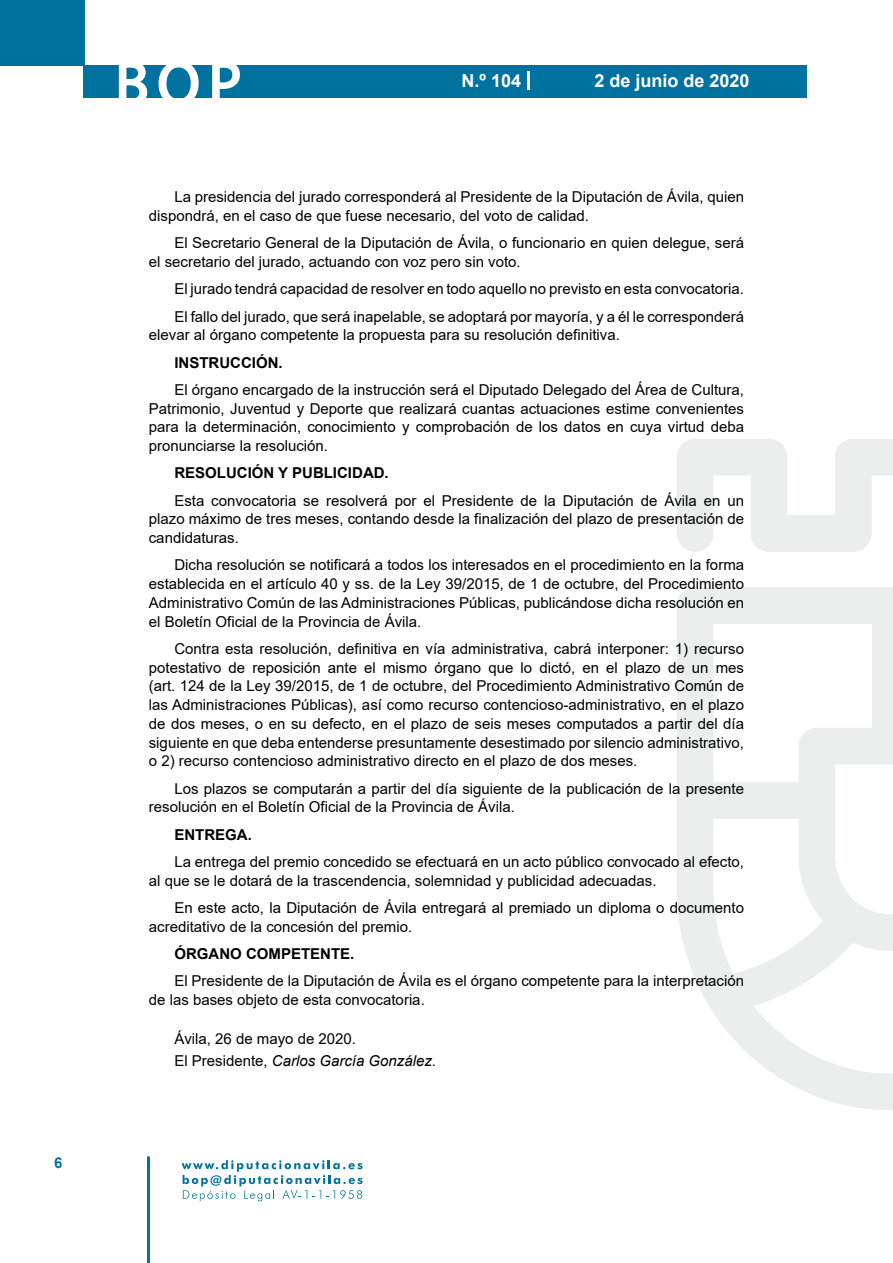
<style>
.page{position:relative;width:893px;height:1263px;background:#fff}
.page>*{position:absolute;margin:0;border:0;box-sizing:border-box;transform-origin:0 0}
.t1{font:500 61.5px "Avant Garde";color:#fff}
.t2{font:700 18px "Arial";color:#fff}
.t3{font:15px/18.8px "Arial";color:#000}
.t4{font:700 15px "Arial";color:#000}
.t5{font:700 15px "Arial";color:#04739f}
.s1{font-style:italic}
</style>
<div class="page">
<div style="left:0;top:0;width:85px;height:65px;background:#00729f"></div>
<div style="left:84px;top:65px;width:723px;height:33px;background:#00729f"></div>
<svg style="left:118px;top:65px;width:30px;height:33px"></svg>
<svg style="left:158px;top:65px;width:41px;height:33px"></svg>
<svg style="left:212px;top:65px;width:28px;height:33px"></svg>
<svg style="left:182px;top:1160px;width:181px;height:41px"></svg>
<hr style="left:147px;top:1156px;width:3px;height:107px;background:#04739f">
<svg style="left:528px;top:71px;width:2px;height:19px"></svg>
<svg style="left:677px;top:439px;width:216px;height:671px"></svg>
<p class="t5" style="left:54px;top:1152px;width:10px">6</p>
<h1 class="t1" style="left:115px;top:46px;width:128px">BOP</h1>
<p class="t2" style="left:462px;top:68px;width:61px">N.º 104</p>
<p class="t2" style="left:594px;top:68px;width:157px">2 de junio de 2020</p>
<p class="t3" style="left:149px;top:188px;width:597px;text-indent:26px">La presidencia del jurado corresponderá al Presidente de la Diputación de Ávila, quien dispondrá, en el caso de que fuese necesario, del voto de calidad.</p>
<p class="t3" style="left:149px;top:234px;width:597px;text-indent:26px">El Secretario General de la Diputación de Ávila, o funcionario en quien delegue, será el secretario del jurado, actuando con voz pero sin voto.</p>
<p class="t3" style="left:174px;top:275px;width:571px;line-height:27.3px">El jurado tendrá capacidad de resolver en todo aquello no previsto en esta convocatoria.<br>El fallo del jurado, que será inapelable, se adoptará por mayoría, y a él le corresponderá</p>
<p class="t3" style="left:149px;top:326px;width:473px">elevar al órgano competente la propuesta para su resolución definitiva.</p>
<p class="t4" style="left:174px;top:352px;width:110px">INSTRUCCIÓN.</p>
<p class="t3" style="left:149px;top:380px;width:597px;text-align:justify;text-indent:26px">El órgano encargado de la instrucción será el Diputado Delegado del Área de Cultura, Patrimonio, Juventud y Deporte que realizará cuantas actuaciones estime convenientes para la determinación, conocimiento y comprobación de los datos en cuya virtud deba pronunciarse la resolución.</p>
<p class="t4" style="left:174px;top:462px;width:216px">RESOLUCIÓN Y PUBLICIDAD.</p>
<p class="t3" style="left:149px;top:491px;width:597px;text-align:justify;text-indent:26px">Esta convocatoria se resolverá por el Presidente de la Diputación de Ávila en un plazo máximo de tres meses, contando desde la finalización del plazo de presentación de candidaturas.</p>
<p class="t3" style="left:149px;top:556px;width:597px;text-align:justify;text-indent:26px">Dicha resolución se notificará a todos los interesados en el procedimiento en la forma establecida en el artículo 40 y ss. de la Ley 39/2015, de 1 de octubre, del Procedimiento Administrativo Común de las Administraciones Públicas, publicándose dicha resolución en el Boletín Oficial de la Provincia de Ávila.</p>
<p class="t3" style="left:149px;top:639px;width:597px;text-align:justify;text-indent:26px">Contra esta resolución, definitiva en vía administrativa, cabrá interponer: 1) recurso potestativo de reposición ante el mismo órgano que lo dictó, en el plazo de un mes (art. 124 de la Ley 39/2015, de 1 de octubre, del Procedimiento Administrativo Común de las Administraciones Públicas), así como recurso contencioso-administrativo, en el plazo de dos meses, o en su defecto, en el plazo de seis meses computados a partir del día siguiente en que deba entenderse presuntamente desestimado por silencio administrativo, o 2) recurso contencioso administrativo directo en el plazo de dos meses.</p>
<p class="t3" style="left:149px;top:779px;width:597px;text-indent:26px">Los plazos se computarán a partir del día siguiente de la publicación de la presente resolución en el Boletín Oficial de la Provincia de Ávila.</p>
<p class="t4" style="left:174px;top:824px;width:79px">ENTREGA.</p>
<p class="t3" style="left:149px;top:852px;width:597px;text-indent:26px">La entrega del premio concedido se efectuará en un acto público convocado al efecto, al que se le dotará de la trascendencia, solemnidad y publicidad adecuadas.</p>
<p class="t3" style="left:149px;top:898px;width:597px;text-indent:26px">En este acto, la Diputación de Ávila entregará al premiado un diploma o documento acreditativo de la concesión del premio.</p>
<p class="t4" style="left:174px;top:943px;width:182px">ÓRGANO COMPETENTE.</p>
<p class="t3" style="left:149px;top:971px;width:597px;text-indent:26px">El Presidente de la Diputación de Ávila es el órgano competente para la interpretación de las bases objeto de esta convocatoria.</p>
<p class="t3" style="left:174px;top:1028px;width:263px;line-height:22.2px">Ávila, 26 de mayo de 2020.<br>El Presidente, <span class="s1">Carlos García González</span>.</p>
</div>
